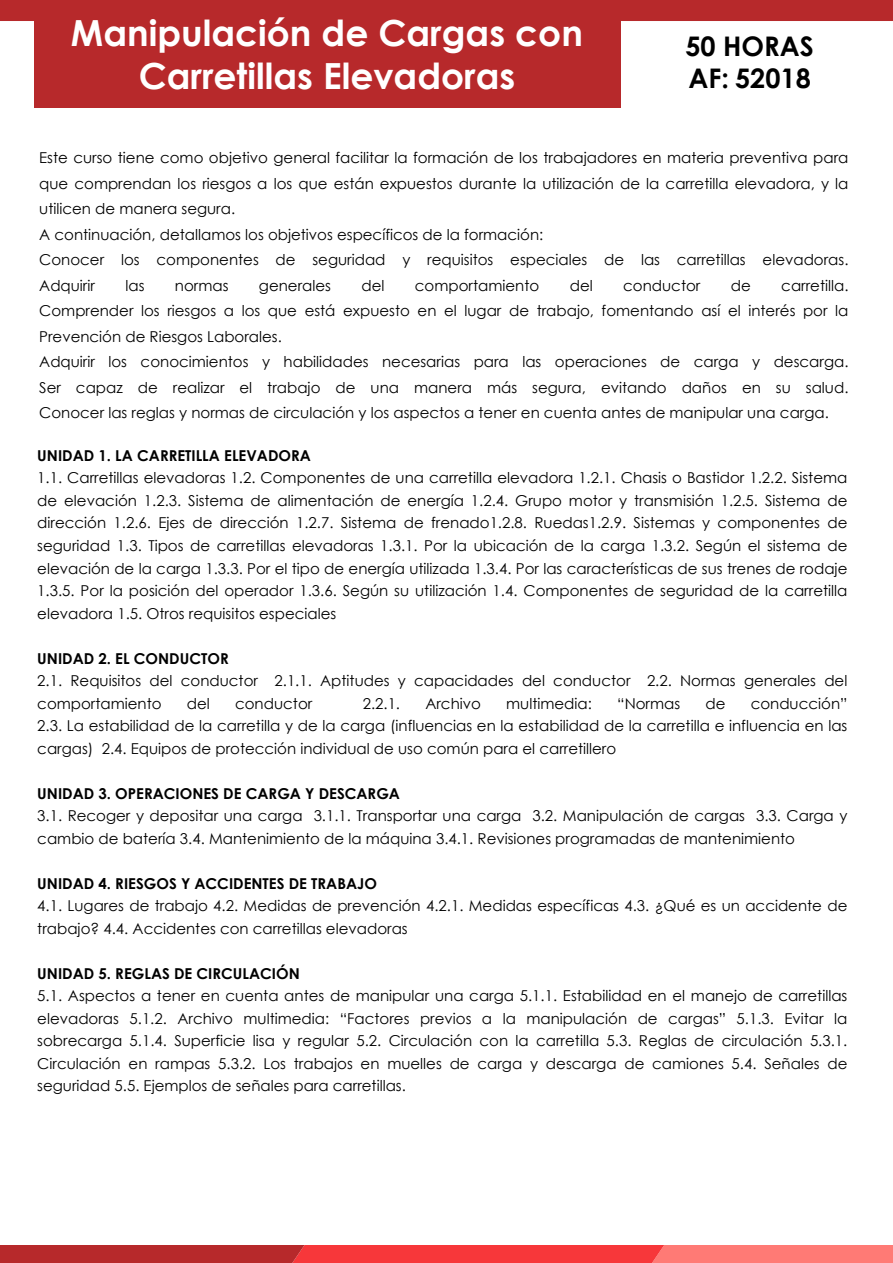
<style>
.page{position:relative;width:893px;height:1263px;background:#fff}
.page>*{position:absolute;margin:0;border:0;box-sizing:border-box;transform-origin:0 0}
.t1{font:700 36px/43.2px "Century Gothic";color:#fff;text-align:center}
.t2{font:700 27px/32.4px "Century Gothic";color:#000}
.t3{font:15px/22.5px "Century Gothic";color:#000}
.t4{font:700 15px "Century Gothic";color:#000}
</style>
<div class="page">
<div style="left:0;top:0;width:893px;height:21px;background:#b7292b"></div>
<div style="left:34px;top:0;width:586px;height:107px;background:#b7292b"></div>
<svg style="left:0;top:1245px;width:893px;height:18px;background:#e34444"></svg>
<h1 class="t1" style="left:71px;top:10px;width:513px">Manipulación de Cargas con<br>Carretillas Elevadoras</h1>
<h2 class="t2" style="left:685px;top:29px;width:130px">50 HORAS<br>AF: 52018</h2>
<p class="t3" style="left:39px;top:145px;width:811px;line-height:25.5px">Este curso tiene como objetivo general facilitar la formación de los trabajadores en materia preventiva para que comprendan los riesgos a los que están expuestos durante la utilización de la carretilla elevadora, y la utilicen de manera segura.<br>A continuación, detallamos los objetivos específicos de la formación:<br>Conocer los componentes de seguridad y requisitos especiales de las carretillas elevadoras.<br>Adquirir</p>
<p class="t3" style="left:39px;top:272px;width:811px;line-height:25.5px;text-indent:742px">carretilla.<br>Comprender los riesgos a los que está expuesto en el lugar de trabajo, fomentando así el interés por la Prevención de Riesgos Laborales.<br>Adquirir los conocimientos y habilidades necesarias para las operaciones de carga y descarga.<br>Ser capaz de realizar el trabajo de una manera más segura, evitando daños en su salud.<br>Conocer las reglas y normas de circulación y los aspectos a tener en cuenta antes de manipular una carga.</p>
<p class="t3" style="left:125px;top:274px;width:21px">las</p>
<p class="t3" style="left:175px;top:274px;width:55px">normas</p>
<p class="t3" style="left:259px;top:274px;width:74px">generales</p>
<p class="t3" style="left:361px;top:274px;width:25px">del</p>
<p class="t3" style="left:415px;top:274px;width:126px">comportamiento</p>
<p class="t3" style="left:570px;top:274px;width:25px">del</p>
<p class="t3" style="left:623px;top:274px;width:79px">conductor</p>
<p class="t3" style="left:731px;top:274px;width:22px">de</p>
<p class="t4" style="left:37px;top:444px;width:275px">UNIDAD 1. LA CARRETILLA ELEVADORA</p>
<p class="t3" style="left:37px;top:467px;width:812px;text-align:justify">1.1. Carretillas elevadoras 1.2. Componentes de una carretilla elevadora 1.2.1. Chasis o Bastidor 1.2.2. Sistema de elevación 1.2.3. Sistema de alimentación de energía 1.2.4. Grupo motor y transmisión 1.2.5. Sistema de dirección 1.2.6. Ejes de dirección 1.2.7. Sistema de frenado1.2.8. Ruedas1.2.9. Sistemas y componentes de seguridad 1.3. Tipos de carretillas elevadoras 1.3.1. Por la ubicación de la carga 1.3.2. Según el sistema de elevación de la carga 1.3.3. Por el tipo de energía utilizada 1.3.4. Por las características de sus trenes de rodaje 1.3.5. Por la posición del operador 1.3.6. Según su utilización 1.4. Componentes de seguridad de la carretilla elevadora 1.5. Otros requisitos especiales</p>
<p class="t4" style="left:37px;top:647px;width:193px">UNIDAD 2. EL CONDUCTOR</p>
<p class="t3" style="left:37px;top:669px;width:812px">2.1. Requisitos del conductor 2.1.1. Aptitudes y capacidades del conductor 2.2. Normas generales del comportamiento</p>
<p class="t3" style="left:37px;top:692px;width:812px;text-align:justify;text-indent:713px">conducción” 2.3. La estabilidad de la carretilla y de la carga (influencias en la estabilidad de la carretilla e influencia en las cargas) 2.4. Equipos de protección individual de uso común para el carretillero</p>
<p class="t4" style="left:37px;top:782px;width:364px">UNIDAD 3. OPERACIONES DE CARGA Y DESCARGA</p>
<p class="t3" style="left:37px;top:804px;width:812px">3.1. Recoger y depositar una carga 3.1.1. Transportar una carga 3.2. Manipulación de cargas 3.3. Carga y cambio de batería 3.4. Mantenimiento de la máquina 3.4.1. Revisiones programadas de mantenimiento</p>
<p class="t4" style="left:37px;top:872px;width:341px">UNIDAD 4. RIESGOS Y ACCIDENTES DE TRABAJO</p>
<p class="t3" style="left:37px;top:894px;width:812px">4.1. Lugares de trabajo 4.2. Medidas de prevención 4.2.1. Medidas específicas 4.3. ¿Qué es un accidente de trabajo? 4.4. Accidentes con carretillas elevadoras</p>
<p class="t4" style="left:37px;top:962px;width:264px">UNIDAD 5. REGLAS DE CIRCULACIÓN</p>
<p class="t3" style="left:37px;top:984px;width:812px;text-align:justify">5.1. Aspectos a tener en cuenta antes de manipular una carga 5.1.1. Estabilidad en el manejo de carretillas elevadoras 5.1.2. Archivo multimedia: “Factores previos a la manipulación de cargas” 5.1.3. Evitar la sobrecarga 5.1.4. Superficie lisa y regular 5.2. Circulación con la carretilla 5.3. Reglas de circulación 5.3.1.<br>Circulación en rampas 5.3.2. Los trabajos en muelles de carga y descarga de camiones 5.4. Señales de seguridad 5.5. Ejemplos de señales para carretillas.</p>
<p class="t3" style="left:187px;top:692px;width:25px">del</p>
<p class="t3" style="left:235px;top:692px;width:79px">conductor</p>
<p class="t3" style="left:363px;top:692px;width:39px">2.2.1.</p>
<p class="t3" style="left:425px;top:692px;width:57px">Archivo</p>
<p class="t3" style="left:506px;top:692px;width:87px">multimedia:</p>
<p class="t3" style="left:617px;top:692px;width:65px">“Normas</p>
<p class="t3" style="left:705px;top:692px;width:22px">de</p>
</div>
